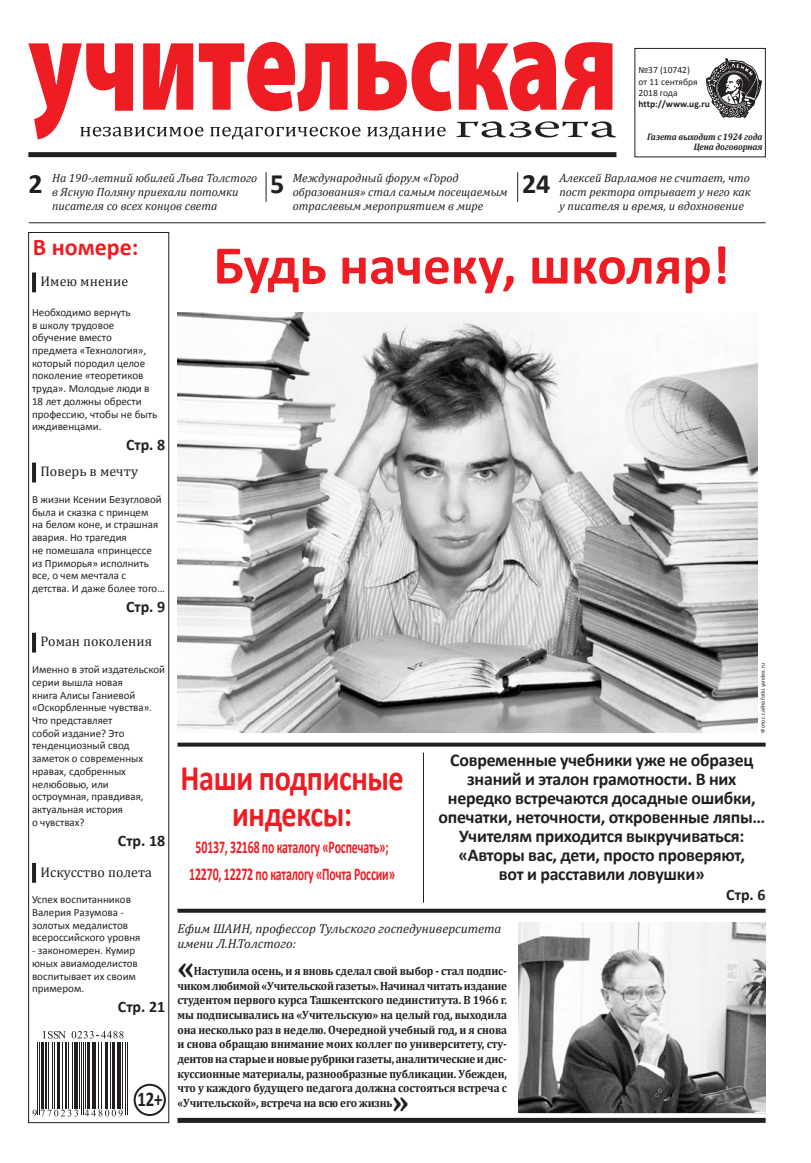
<style>
.page{position:relative;width:811px;height:1163px;background:#fff}
.page>*{position:absolute;margin:0;border:0;box-sizing:border-box;transform-origin:0 0}
.Заголовок_на_первой{font:700 55px "Calibri";color:#ee1d23}
.Заголовок_колонки{font:700 36px/36px "Calibri";letter-spacing:-.015em;color:#ee1d23;text-align:center;scale:.84 1}
.Текст{font:700 31.5px "Cambria";color:#231f20}
.Цифра_анонсов_сверху{font:700 28px "Calibri";color:#231f20}
.t1{font:700 24px "Calibri";color:#ee1d23}
.t2{font:700 21px "Calibri";color:#231f20;scale:.8 1}
.Заголовок_колонки-2{font:700 18px/19px "Calibri";letter-spacing:-.015em;color:#231f20;text-align:center}
.Заголовок_колонки-3{font:700 18px "Calibri";letter-spacing:-.015em;color:#ee1d23;scale:.66 1}
.Страница{font:700 16px "Calibri";color:#231f20}
.Рубрика{font:14px "Cambria";color:#231f20}
.Подзаголовок{font:italic 13px/15.6px "Cambria";color:#231f20}
.Текст-2{font:700 12px/14.6px "Cambria";letter-spacing:-.015em;color:#231f20;text-align:justify;scale:.92 1}
.Анонсы_вверху{font:italic 12px/14.4px "Cambria";color:#231f20}
.Анонсы_текст{font:11px/12.7px "Calibri";color:#231f20}
.t3{font:italic 700 9.5px/10px "Cambria";letter-spacing:-.015em;color:#231f20;text-align:right;scale:.92 1}
.t4{font:9.5px/11.4px "Calibri";color:#231f20}
.t5{font:700 9.5px "Calibri";color:#231f20}
.Фото_автор{font:6px "Calibri";color:#231f20}
</style>
<div class="page">
<img style="left:706px;top:58px;width:56px;height:59px">
<hr style="left:29px;top:222px;width:736px;height:1px;background:#231f20">
<svg style="left:43px;top:1031px;width:23px;height:7px"></svg>
<svg style="left:72px;top:1031px;width:51px;height:7px"></svg>
<hr style="left:37px;top:1041px;width:1px;height:72px;background:#231f20">
<hr style="left:39px;top:1041px;width:1px;height:72px;background:#231f20">
<hr style="left:41px;top:1041px;width:2px;height:67px;background:#231f20">
<hr style="left:45px;top:1041px;width:1px;height:67px;background:#231f20">
<hr style="left:49px;top:1041px;width:1px;height:67px;background:#231f20">
<hr style="left:52px;top:1041px;width:1px;height:67px;background:#231f20">
<hr style="left:54px;top:1041px;width:1px;height:67px;background:#231f20">
<hr style="left:57px;top:1041px;width:3px;height:67px;background:#231f20">
<hr style="left:62px;top:1041px;width:1px;height:67px;background:#231f20">
<hr style="left:65px;top:1041px;width:2px;height:67px;background:#231f20">
<hr style="left:68px;top:1041px;width:1px;height:67px;background:#231f20">
<hr style="left:73px;top:1041px;width:1px;height:67px;background:#231f20">
<hr style="left:74px;top:1041px;width:4px;height:67px;background:#231f20">
<hr style="left:79px;top:1041px;width:1px;height:67px;background:#231f20">
<hr style="left:81px;top:1041px;width:1px;height:72px;background:#231f20">
<hr style="left:83px;top:1041px;width:1px;height:72px;background:#231f20">
<hr style="left:85px;top:1041px;width:1px;height:67px;background:#231f20">
<hr style="left:87px;top:1041px;width:3px;height:67px;background:#231f20">
<hr style="left:92px;top:1041px;width:1px;height:67px;background:#231f20">
<hr style="left:94px;top:1041px;width:2px;height:67px;background:#231f20">
<hr style="left:98px;top:1041px;width:1px;height:67px;background:#231f20">
<hr style="left:101px;top:1041px;width:1px;height:67px;background:#231f20">
<hr style="left:105px;top:1041px;width:3px;height:67px;background:#231f20">
<hr style="left:110px;top:1041px;width:1px;height:67px;background:#231f20">
<hr style="left:112px;top:1041px;width:2px;height:67px;background:#231f20">
<hr style="left:117px;top:1041px;width:1px;height:67px;background:#231f20">
<hr style="left:119px;top:1041px;width:2px;height:67px;background:#231f20">
<hr style="left:122px;top:1041px;width:1px;height:67px;background:#231f20">
<hr style="left:125px;top:1041px;width:1px;height:72px;background:#231f20">
<hr style="left:127px;top:1041px;width:1px;height:72px;background:#231f20">
<svg style="left:33px;top:1109px;width:45px;height:7px"></svg>
<svg style="left:85px;top:1109px;width:38px;height:7px"></svg>
<svg style="left:28px;top:42px;width:584px;height:97px"></svg>
<svg style="left:80px;top:127px;width:366px;height:12px"></svg>
<svg style="left:456px;top:121px;width:160px;height:16px"></svg>
<div style="left:177px;top:1117px;width:588px;height:5px;background:#231f20"></div>
<div style="left:28px;top:152px;width:588px;height:5px;background:#231f20"></div>
<div style="left:134px;top:1083px;width:32px;height:32px;border:2px solid #231f20;border-radius:50%"></div>
<hr style="left:266px;top:172px;width:1px;height:30px;background:#231f20">
<hr style="left:517px;top:172px;width:1px;height:30px;background:#231f20">
<div style="left:28px;top:232px;width:141px;height:890px;border:1px solid #231f20"></div>
<hr style="left:32px;top:272px;width:4px;height:20px;background:#231f20">
<hr style="left:32px;top:462px;width:4px;height:20px;background:#231f20">
<hr style="left:32px;top:632px;width:4px;height:20px;background:#231f20">
<hr style="left:32px;top:862px;width:4px;height:20px;background:#231f20">
<img style="left:177px;top:312px;width:581px;height:420px">
<svg style="left:177px;top:908px;width:588px;height:4px;background:#4b4849"></svg>
<svg style="left:177px;top:742px;width:588px;height:4px;background:#454242"></svg>
<hr style="left:423px;top:752px;width:1px;height:150px;background:#231f20">
<img style="left:519px;top:922px;width:246px;height:190px">
<h3 class="Цифра_анонсов_сверху" style="left:28px;top:164px;width:16px">2</h3>
<p class="t4" style="left:638px;top:64px;width:61px">№37 (10742) от 11 сентября<br>2018 года</p>
<p class="t5" style="left:638px;top:98px;width:73px">http://www.ug.ru</p>
<p class="t3" style="left:647px;top:131px;width:127px">Газета выходит с 1924 года<br>Цена договорная</p>
<p class="Анонсы_вверху" style="left:52px;top:170px;width:207px">На 190-летний юбилей Льва Толстого в Ясную Поляну приехали потомки писателя со всех концов света</p>
<p class="Цифра_анонсов_сверху" style="left:522px;top:164px;width:30px">24</p>
<p class="Анонсы_вверху" style="left:559px;top:170px;width:193px">Алексей Варламов не считает, что пост ректора отрывает у него как</p>
<p class="Цифра_анонсов_сверху" style="left:270px;top:164px;width:16px">5</p>
<p class="Анонсы_вверху" style="left:293px;top:170px;width:216px">Международный форум «Город образования» стал самым посещаемым отраслевым мероприятием в мире</p>
<p class="Анонсы_вверху" style="left:559px;top:198px;width:186px">у писателя и время, и вдохновение</p>
<h3 class="t1" style="left:33px;top:230px;width:107px">В номере:</h3>
<p class="Рубрика" style="left:41px;top:273px;width:89px">Имею мнение</p>
<p class="Анонсы_текст" style="left:32px;top:305px;width:127px">Необходимо вернуть<br>в школу трудовое обучение вместо предмета «Технология», который породил целое поколение «теоретиков труда». Молодые люди в<br>18 лет должны обрести профессию, чтобы не быть иждивенцами.</p>
<p class="Страница" style="left:126px;top:433px;width:41px">Стр. 8</p>
<p class="Рубрика" style="left:41px;top:463px;width:99px">Поверь в мечту</p>
<p class="Анонсы_текст" style="left:32px;top:492px;width:131px">В жизни Ксении Безугловой была и сказка с принцем на белом коне, и страшная авария. Но трагедия</p>
<p class="Анонсы_текст" style="left:32px;top:543px;width:121px">не помешала «принцессе</p>
<p class="Анонсы_текст" style="left:32px;top:556px;width:134px">из Приморья» исполнить все, о чем мечтала с детства. И даже более того…</p>
<p class="Страница" style="left:126px;top:595px;width:41px">Стр. 9</p>
<p class="Рубрика" style="left:41px;top:633px;width:113px">Роман поколения</p>
<p class="Анонсы_текст" style="left:32px;top:662px;width:135px">Именно в этой издательской серии вышла новая<br>книга Алисы Ганиевой «Оскорбленные чувства».<br>Что представляет<br>собой издание? Это тенденциозный свод заметок о современных нравах, сдобренных нелюбовью, или остроумная, правдивая, актуальная история</p>
<p class="Анонсы_текст" style="left:32px;top:815px;width:54px">о чувствах?</p>
<p class="Страница" style="left:118px;top:828px;width:49px">Стр. 18</p>
<p class="Рубрика" style="left:41px;top:863px;width:113px">Искусство полета</p>
<p class="Анонсы_текст" style="left:32px;top:892px;width:110px">Успех воспитанников<br>Валерия Разумова - золотых медалистов всероссийского уровня</p>
<p class="Анонсы_текст" style="left:32px;top:943px;width:107px">- закономерен. Кумир юных авиамоделистов воспитывает их своим примером.</p>
<p class="Страница" style="left:118px;top:995px;width:49px">Стр. 21</p>
<h3 class="t2" style="left:137px;top:1084px;width:33px">12+</h3>
<p class="Заголовок_на_первой" style="left:213px;top:226px;width:518px">Будь начеку, школяр!</p>
<p class="Фото_автор" style="left:758px;top:732px;width:71px;rotate:-90deg">Фото с сайта fotki.yandex.ru</p>
<p class="Заголовок_колонки" style="left:180px;top:758px;width:267px">Наши подписные индексы:</p>
<p class="Заголовок_колонки-3" style="left:196px;top:833px;width:294px">50137, 32168 по каталогу «Роспечать»;</p>
<p class="Заголовок_колонки-3" style="left:189px;top:860px;width:313px">12270, 12272 по каталогу «Почта России»</p>
<p class="Заголовок_колонки-2" style="left:438px;top:750px;width:328px">Современные учебники уже не образец знаний и эталон грамотности. В них нередко встречаются досадные ошибки, опечатки, неточности, откровенные ляпы… Учителям приходится выкручиваться: «Авторы вас, дети, просто проверяют,</p>
<p class="Заголовок_колонки-2" style="left:499px;top:864px;width:207px">вот и расставили ловушки»</p>
<p class="Страница" style="left:726px;top:883px;width:41px">Стр. 6</p>
<p class="Подзаголовок" style="left:177px;top:919px;width:325px">Ефим ШАИН, профессор Тульского госпедуниверситета имени Л.Н.Толстого:</p>
<p class="Текст" style="left:177px;top:945px;width:18px">«</p>
<p class="Текст-2" style="left:177px;top:963px;width:360px;text-indent:16px">Наступила осень, и я вновь сделал свой выбор - стал подпис&shy;чиком любимой «Учительской газеты». Начинал читать издание студентом первого курса Ташкентского пединститута. В 1966 г. мы подписывались на «Учительскую» на целый год, выходила она несколько раз в неделю. Очередной учебный год, и я снова и снова обращаю внимание моих коллег по университету, сту&shy;дентов на старые и новые рубрики газеты, аналитические и дис&shy;куссионные материалы, разнообразные публикации. Убежден, что у каждого будущего педагога должна состояться встреча с «Учительской», встреча на всю его жизнь</p>
<p class="Текст" style="left:392px;top:1078px;width:18px">»</p>
</div>
